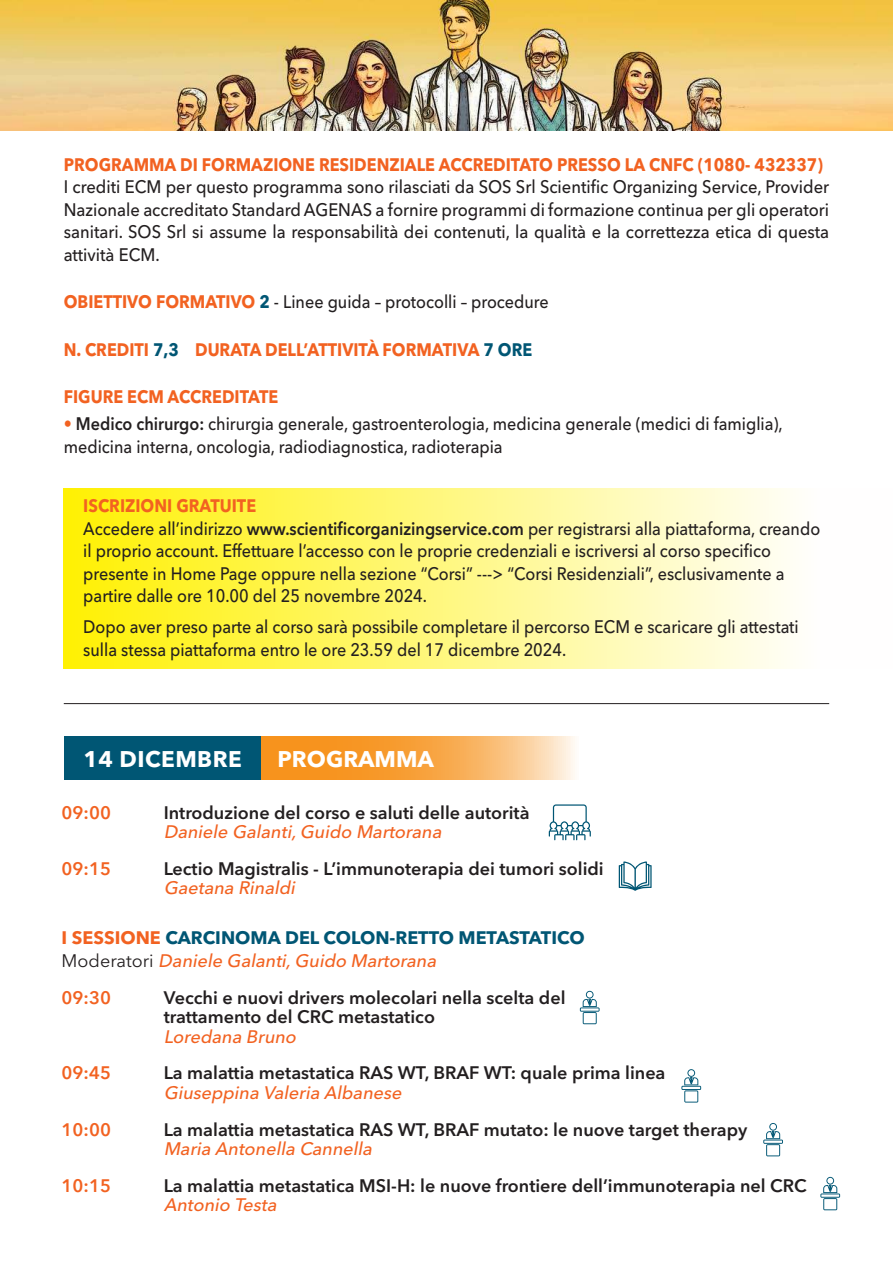
<style>
.page{position:relative;width:893px;height:1263px;background:#fff}
.page>*{position:absolute;margin:0;border:0;box-sizing:border-box;transform-origin:0 0}
.t1{font:700 22.5px "Avenir Next LT Pro";letter-spacing:.01em;color:#fff}
.t2{font:500 18px/22.5px "Avenir Next LT Pro";color:#231f20;scale:.9 1}
.t3{font:600 18px/19.5px "Avenir Next LT Pro";color:#231f20}
.t4{font:500 18px/22.5px "Avenir Next LT Pro";color:#231f20;text-align:justify;scale:.92 1}
.t5{font:700 18px "Avenir Next LT Pro";color:#f26221;scale:.9 1}
.t6{font:italic 500 18px "Avenir Next LT Pro";color:#f26221}
.t7{font:700 18px/23.7px "Avenir Next LT Pro";color:#005674}
.t8{font:600 18px "Avenir Next LT Pro";color:#f26221}
.s1{font-weight:700;color:#f26221}
.s2{font-weight:700;color:#005674}
.s3{color:#005674}
.s4{font-weight:600;color:#f26221}
.s5{font-weight:600}
.s6{color:#f26221}
.s7{font-weight:400;color:#231f20}
.s8{font-weight:500;font-style:italic;color:#f26221}
</style>
<div class="page">
<div style="left:64px;top:488px;width:829px;height:181px;background:linear-gradient(to right,#fff104,#fff)"></div>
<div style="left:64px;top:736px;width:197px;height:44px;background:#005674"></div>
<svg style="left:261px;top:736px;width:314px;height:44px;background:#f8ac53"></svg>
<hr style="left:64px;top:703px;width:765px;height:1px;background:#231f20">
<svg style="left:580px;top:1007px;width:20px;height:5px"></svg>
<hr style="left:581px;top:1008px;width:18px;height:3px;background:#005674">
<svg style="left:583px;top:991px;width:14px;height:33px"></svg>
<svg style="left:682px;top:1069px;width:18px;height:33px"></svg>
<svg style="left:763px;top:1139px;width:20px;height:5px"></svg>
<hr style="left:764px;top:1140px;width:18px;height:3px;background:#005674">
<svg style="left:766px;top:1123px;width:14px;height:33px"></svg>
<svg style="left:820px;top:1193px;width:20px;height:5px"></svg>
<hr style="left:821px;top:1194px;width:18px;height:3px;background:#005674">
<svg style="left:823px;top:1177px;width:14px;height:33px"></svg>
<svg style="left:549px;top:804px;width:42px;height:36px"></svg>
<img style="left:0;top:0;width:893px;height:130px">
<svg style="left:619px;top:861px;width:33px;height:30px"></svg>
<p class="t5" style="left:64px;top:154px;width:845px">PROGRAMMA DI FORMAZIONE RESIDENZIALE ACCREDITATO PRESSO LA CNFC (1080- 432337)</p>
<p class="t4" style="left:64px;top:176px;width:833px">I crediti ECM per questo programma sono rilasciati da SOS Srl Scientific Organizing Service, Provider Nazionale accreditato Standard AGENAS a fornire programmi di formazione continua per gli operatori sanitari. SOS Srl si assume la responsabilità dei contenuti, la qualità e la correttezza etica di questa attività ECM.</p>
<p class="t2" style="left:64px;top:291px;width:540px"><span class="s1">OBIETTIVO FORMATIVO</span> <span class="s2">2</span> - Linee guida – protocolli – procedure</p>
<p class="t5" style="left:64px;top:339px;width:522px">N. CREDITI <span class="s3">7,3</span> DURATA DELL’ATTIVITÀ FORMATIVA <span class="s3">7 ORE</span></p>
<p class="t5" style="left:64px;top:386px;width:240px">FIGURE ECM ACCREDITATE</p>
<p class="t2" style="left:64px;top:413px;width:800px"><span class="s4">•</span> <span class="s5">Medico chirurgo:</span> chirurgia generale, gastroenterologia, medicina generale (medici di famiglia), medicina interna, oncologia, radiodiagnostica, radioterapia</p>
<p class="t2" style="left:83px;top:494px;width:820px"><span class="s1">ISCRIZIONI GRATUITE<br></span>Accedere all’indirizzo <span class="s5">www.scientificorganizingservice.com</span> per registrarsi alla piattaforma, creando il proprio account. Effettuare l’accesso con le proprie credenziali e iscriversi al corso specifico presente in Home Page oppure nella sezione “Corsi” ---&gt; “Corsi Residenziali”, esclusivamente a partire dalle ore 10.00 del 25 novembre 2024.</p>
<p class="t2" style="left:83px;top:615px;width:796px">Dopo aver preso parte al corso sarà possibile completare il percorso ECM e scaricare gli attestati sulla stessa piattaforma entro le ore 23.59 del 17 dicembre 2024.</p>
<p class="t1" style="left:84px;top:745px;width:160px">14 DICEMBRE</p>
<p class="t1" style="left:278px;top:745px;width:158px">PROGRAMMA</p>
<p class="t8" style="left:62px;top:802px;width:51px">09:00</p>
<p class="t3" style="left:164px;top:803px;width:367px">Introduzione del corso e saluti delle autorità</p>
<p class="t6" style="left:164px;top:821px;width:283px">Daniele Galanti,Guido Martorana</p>
<p class="t8" style="left:62px;top:858px;width:51px">09:15</p>
<p class="t3" style="left:164px;top:859px;width:442px">Lectio Magistralis - L’immunoterapia dei tumori solidi</p>
<p class="t6" style="left:164px;top:877px;width:136px">Gaetana Rinaldi</p>
<p class="t7" style="left:62px;top:925px;width:525px"><span class="s6">I SESSIONE</span> CARCINOMA DEL COLON-RETTO METASTATICO<br><span class="s7">M o d e rato r i</span> <span class="s8">Daniele Galanti,Guido Martorana</span></p>
<p class="t8" style="left:62px;top:987px;width:51px">09:30</p>
<p class="t3" style="left:164px;top:988px;width:403px">Vecchi e nuovi drivers molecolari nella scelta del trattamento del CRC metastatico</p>
<p class="t6" style="left:164px;top:1026px;width:138px">Loredana Bruno</p>
<p class="t8" style="left:62px;top:1062px;width:51px">09:45</p>
<p class="t3" style="left:164px;top:1063px;width:503px">La malattia metastatica RAS WT, BRAF WT: quale prima linea</p>
<p class="t6" style="left:164px;top:1082px;width:243px">Giuseppina Valeria Albanese</p>
<p class="t8" style="left:62px;top:1118px;width:51px">10:00</p>
<p class="t3" style="left:164px;top:1119px;width:585px">La malattia metastatica RAS WT, BRAF mutato: le nuove target therapy</p>
<p class="t6" style="left:164px;top:1138px;width:214px">Maria Antonella Cannella</p>
<p class="t8" style="left:62px;top:1174px;width:51px">10:15</p>
<p class="t3" style="left:164px;top:1175px;width:644px">La malattia metastatica MSI-H: le nuove frontiere dell’immunoterapia nel CRC</p>
<p class="t6" style="left:164px;top:1194px;width:118px">Antonio Testa</p>
</div>
